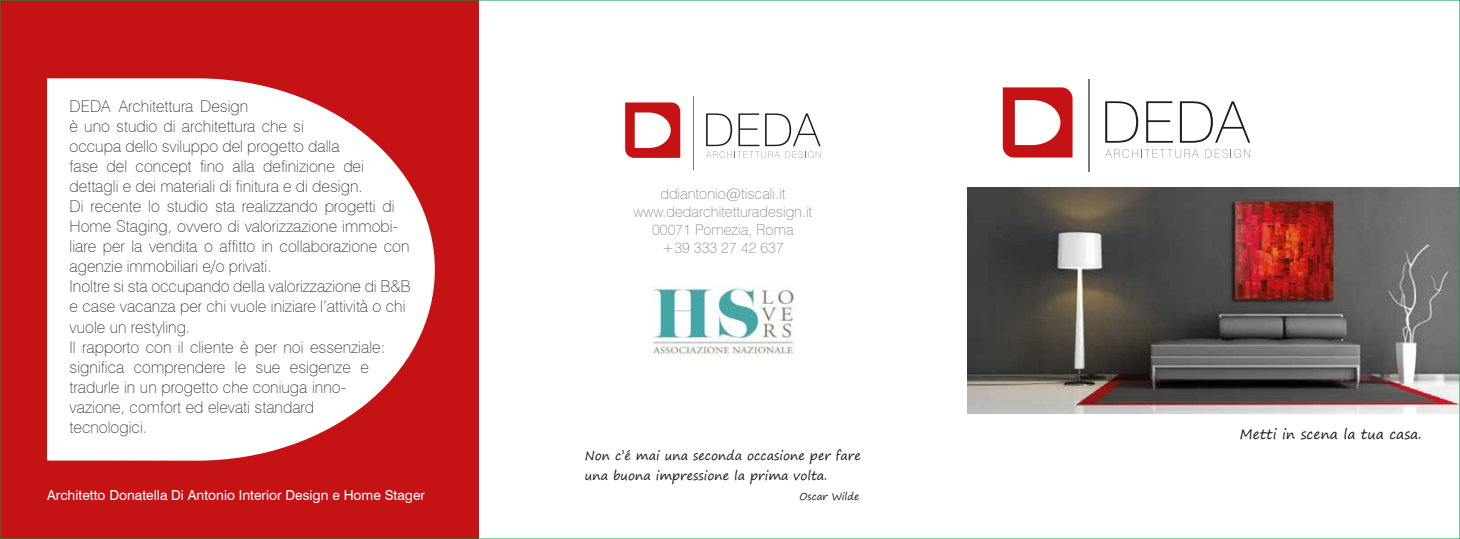
<style>
.page{position:relative;width:1460px;height:539px;background:#fff}
.page>*{position:absolute;margin:0;border:0;box-sizing:border-box;transform-origin:0 0}
.t1{font:100 16.25px/20px "Swiss 721 BT";color:#1d1d1b}
.t2{font:100 15px/18px "Swiss 721 BT";color:#7c7b7b;text-align:center}
.t3{font:13.75px "Swiss 721 BT";color:#fff}
.t4{font:13.75px "Segoe Print";color:#1d1d1b}
.t5{font:12.5px/20px "Segoe Print";color:#1d1d1b}
.t6{font:10px "Segoe Print";color:#1d1d1b}
</style>
<div class="page">
<div style="left:0;top:0;width:478px;height:539px;background:#c51315"></div>
<svg style="left:47px;top:78px;width:388px;height:382px;background:#f7dfdf"></svg>
<svg style="left:1003px;top:87px;width:69px;height:70px"></svg>
<svg style="left:1105px;top:149px;width:94px;height:9px"></svg>
<svg style="left:1205px;top:149px;width:45px;height:9px"></svg>
<svg style="left:1105px;top:101px;width:33px;height:42px"></svg>
<svg style="left:1146px;top:101px;width:27px;height:42px"></svg>
<svg style="left:1180px;top:101px;width:70px;height:42px"></svg>
<hr style="left:1088px;top:79px;width:1px;height:93px;background:#7c7b7b">
<img style="left:652px;top:285px;width:142px;height:71px">
<svg style="left:625px;top:102px;width:55px;height:56px"></svg>
<svg style="left:706px;top:113px;width:115px;height:45px"></svg>
<hr style="left:693px;top:96px;width:1px;height:73px;background:#7c7b7b">
<img style="left:967px;top:187px;width:491px;height:226px">
<p class="t1" style="left:70px;top:96px;width:342px">DEDA Architettura Design<br>è uno studio di architettura che si<br>occupa dello sviluppo del progetto dalla<br>fase del concept fino alla definizione dei dettagli e dei materiali di finitura e di design.<br>Di recente lo studio sta realizzando progetti di Home Staging, ovvero di valorizzazione immobi&shy;liare per la vendita o affitto in collaborazione con agenzie immobiliari e/o privati.<br>Inoltre si sta occupando della valorizzazione di B&amp;B e case vacanza per chi vuole iniziare l’attività o chi vuole un restyling.<br>Il rapporto con il cliente è per noi essenziale: significa comprendere le sue esigenze e tradurle in un progetto che coniuga inno-<br>vazione, comfort ed elevati standard<br>tecnologici.</p>
<p class="t3" style="left:47px;top:486px;width:380px">Architetto Donatella Di Antonio Interior Design e Home Stager</p>
<p class="t2" style="left:633px;top:185px;width:180px">ddiantonio@tiscali.it www.dedarchitetturadesign.it<br>00071 Pomezia, Roma<br>+39 333 27 42 637</p>
<p class="t5" style="left:585px;top:444px;width:277px">Non c’é mai una seconda occasione per fare una buona impressione la prima volta.</p>
<p class="t6" style="left:799px;top:487px;width:61px">Oscar Wilde</p>
<p class="t4" style="left:1240px;top:421px;width:184px">Metti in scena la tua casa.</p>
</div>
